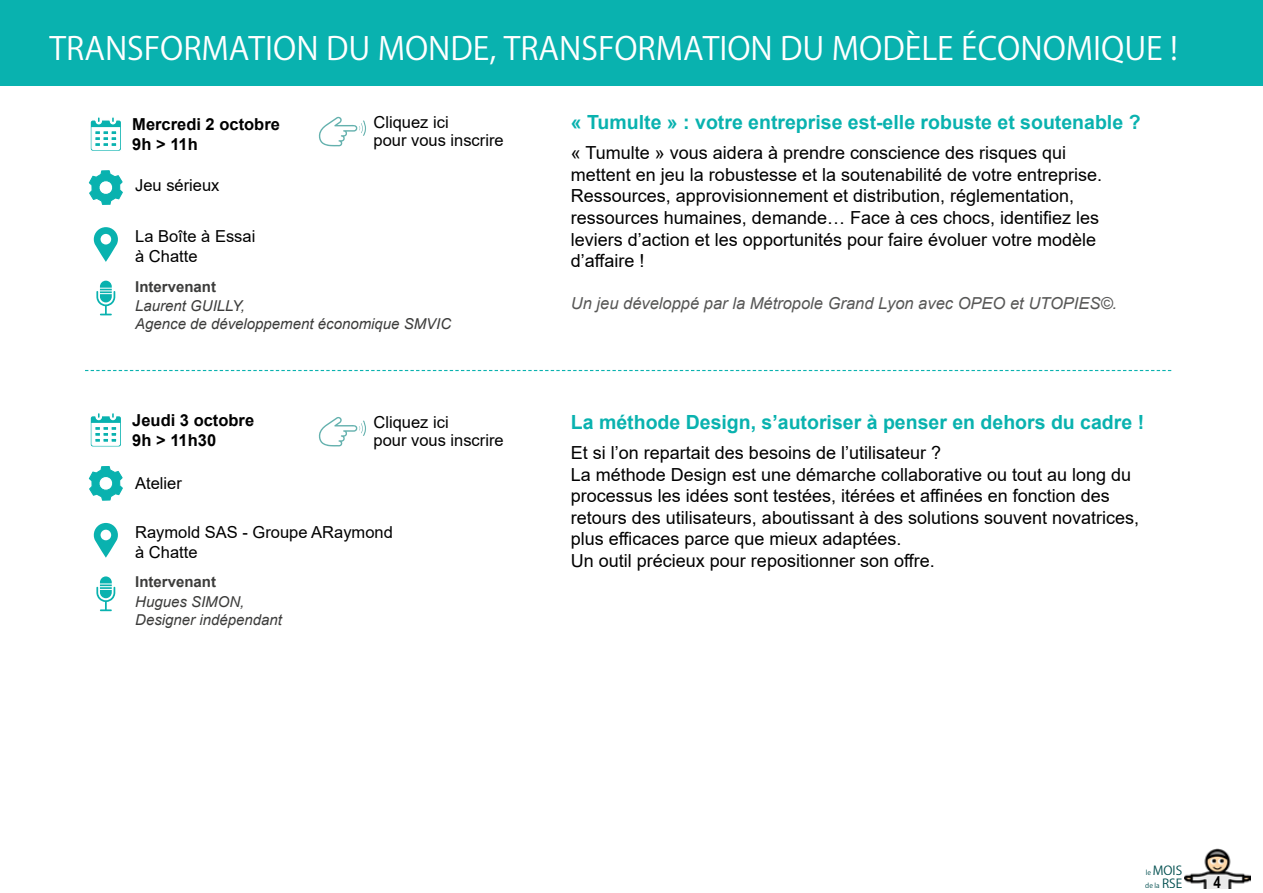
<style>
.page{position:relative;width:1263px;height:893px;background:#fff}
.page>*{position:absolute;margin:0;border:0;box-sizing:border-box;transform-origin:0 0}
.t1{font:31.5px "Koz Go Pr 6 N";color:#fff}
.t2{font:700 19.5px "Arial";color:#09b2af}
.t3{font:18px/21.6px "Arial";color:#000}
.t4{font:16.5px/19.8px "Arial";color:#000}
.t5{font:italic 16.5px "Arial";color:#575756}
.t6{font:700 16.5px/19.8px "Arial";color:#000}
.t7{font:700 16.5px "Arial Narrow";color:#000}
.t8{font:italic 15px/18px "Arial";color:#3c3c3b}
.t9{font:700 15px "Arial";color:#3c3c3b}
.t10{font:12.3px "Koz Go Pr 6 N";color:#004e4f}
.t11{font:6.75px "Koz Go Pr 6 N";color:#004e4f}
.s1{font-size:6.75px}
.s2{font-size:12.3px}
</style>
<div class="page">
<div style="left:0;top:0;width:1263px;height:85px;background:#09b2af"></div>
<img style="left:1185px;top:848px;width:65px;height:41px">
<svg style="left:85px;top:370px;width:1086px;height:1px"></svg>
<svg style="left:90px;top:117px;width:31px;height:34px"></svg>
<svg style="left:90px;top:413px;width:31px;height:34px"></svg>
<svg style="left:94px;top:227px;width:24px;height:35px"></svg>
<svg style="left:94px;top:523px;width:24px;height:35px"></svg>
<svg style="left:89px;top:170px;width:34px;height:35px"></svg>
<svg style="left:89px;top:466px;width:34px;height:35px"></svg>
<svg style="left:96px;top:281px;width:19px;height:34px"></svg>
<svg style="left:96px;top:576px;width:19px;height:35px"></svg>
<svg style="left:318px;top:116px;width:48px;height:30px"></svg>
<svg style="left:318px;top:417px;width:48px;height:30px"></svg>
<h1 class="t1" style="left:50px;top:30px;width:1130px">TRANSFORMATION DU MONDE, TRANSFORMATION DU MODÈLE ÉCONOMIQUE !</h1>
<p class="t6" style="left:132px;top:115px;width:149px">Mercredi 2 octobre<br>9h &gt; 11h</p>
<p class="t4" style="left:135px;top:175px;width:86px">Jeu sérieux</p>
<p class="t4" style="left:135px;top:226px;width:122px">La Boîte à Essai à Chatte</p>
<p class="t9" style="left:135px;top:276px;width:82px">Intervenant</p>
<p class="t4" style="left:373px;top:113px;width:132px;line-height:18px">Cliquez ici<br>pour vous inscrire</p>
<p class="t8" style="left:135px;top:297px;width:317px">Laurent GUILLY,<br>Agence de développement économique SMVIC</p>
<p class="t6" style="left:132px;top:410px;width:123px">Jeudi 3 octobre<br>9h &gt; 11h30</p>
<p class="t4" style="left:135px;top:473px;width:48px">Atelier</p>
<p class="t4" style="left:373px;top:413px;width:132px;line-height:18px">Cliquez ici<br>pour vous inscrire</p>
<p class="t4" style="left:135px;top:522px;width:259px">Raymold SAS - Groupe ARaymond à Chatte</p>
<p class="t9" style="left:135px;top:571px;width:82px">Intervenant</p>
<p class="t8" style="left:135px;top:593px;width:148px">Hugues SIMON,<br>Designer indépendant</p>
<p class="t2" style="left:571px;top:108px;width:571px">« Tumulte » : votre entreprise est-elle robuste et soutenable ?</p>
<p class="t3" style="left:571px;top:142px;width:533px">« Tumulte » vous aidera à prendre conscience des risques qui mettent en jeu la robustesse et la soutenabilité de votre entreprise.<br>Ressources, approvisionnement et distribution, réglementation, ressources humaines, demande… Face à ces chocs, identifiez les leviers d’action et les opportunités pour faire évoluer votre modèle d’affaire !</p>
<p class="t5" style="left:571px;top:293px;width:548px">Un jeu développé par la Métropole Grand Lyon avec OPEO et UTOPIES©.</p>
<p class="t2" style="left:571px;top:408px;width:575px">La méthode Design, s’autoriser à penser en dehors du cadre !</p>
<p class="t3" style="left:571px;top:442px;width:570px">Et si l’on repartait des besoins de l’utilisateur ?<br>La méthode Design est une démarche collaborative ou tout au long du processus les idées sont testées, itérées et affinées en fonction des retours des utilisateurs, aboutissant à des solutions souvent novatrices, plus efficaces parce que mieux adaptées.<br>Un outil précieux pour repositionner son offre.</p>
<p class="t10" style="left:1146px;top:864px;width:38px"><span class="s1">le</span> MOIS</p>
<p class="t11" style="left:1145px;top:881px;width:38px">de la <span class="s2">RSE</span></p>
<p class="t7" style="left:1213px;top:870px;width:9px">4</p>
</div>
